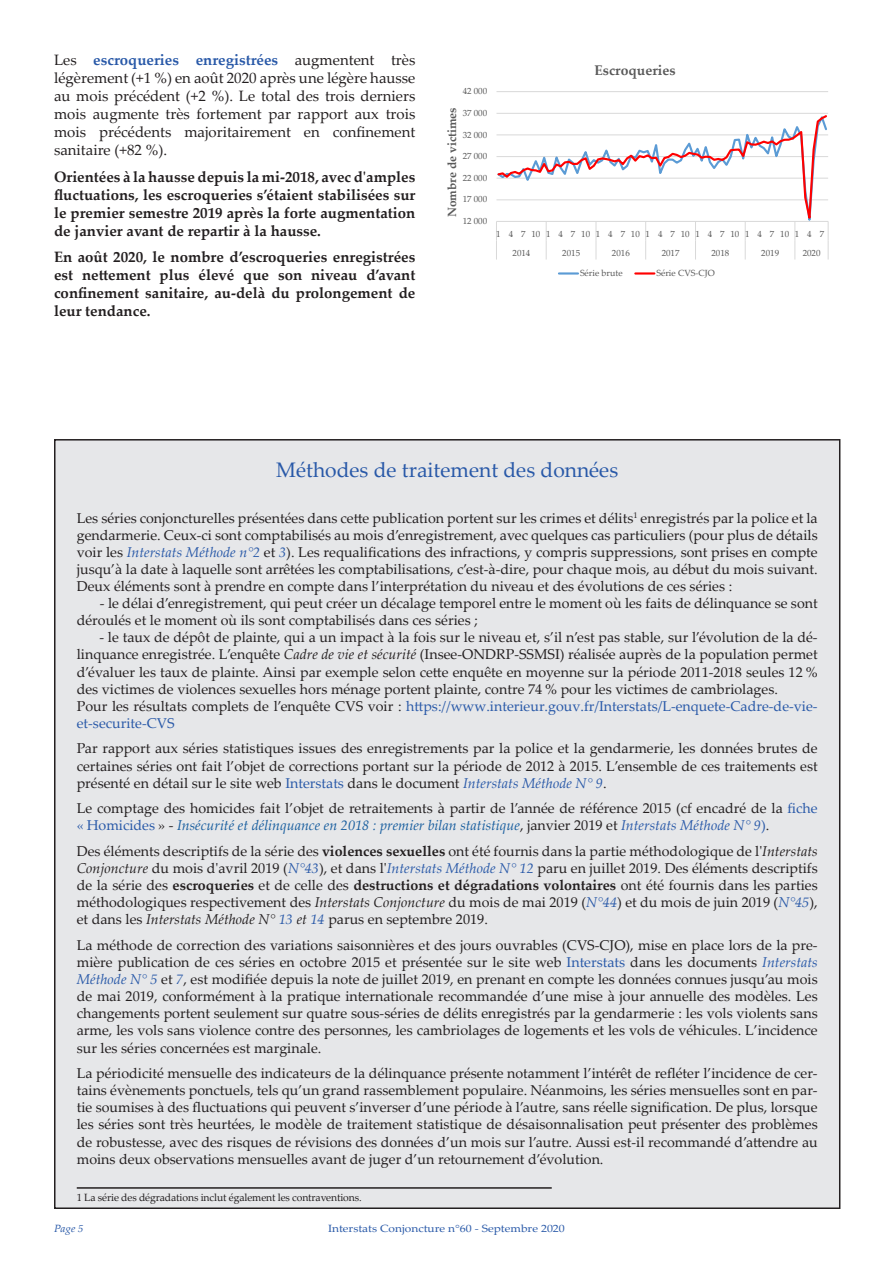
<style>
.page{position:relative;width:893px;height:1263px;background:#fff}
.page>*{position:absolute;margin:0;border:0;box-sizing:border-box;transform-origin:0 0}
.Titre_1{font:21px "Palatino Linotype";color:#2959a8}
.Paragraphe_sans_alin{font:700 15px/18px "Palatino Linotype";color:#231f20;text-align:justify}
.Paragraphe_sans_alin-2{font:15px/18px "Palatino Linotype";color:#231f20;text-align:justify}
.Paragraphe_sans_alin-3{font:14.25px/17.1px "Palatino Linotype";color:#231f20;text-align:justify}
.Légende{font:14.25px/17.1px "Palatino Linotype";color:#231f20;text-align:justify}
.Paragraphe_sans_alin-4{font:14.25px/17.1px "Palatino Linotype";color:#2959a8}
.t1{font:700 13.95px "Palatino Linotype";color:#595959}
.t2{font:700 11.85px "Palatino Linotype";color:#595959}
.Paragraphe{font:10.5px "Palatino Linotype";letter-spacing:-.01em;color:#231f20}
.t3{font:10.5px "Palatino Linotype";color:#2959a8;scale:1.14 1}
.t4{font:italic 10.5px "Palatino Linotype";color:#2959a8;scale:1.07 1}
.t5{font:9px "Palatino Linotype";letter-spacing:.005em;color:#595959}
.t6{font:9px/19px "Palatino Linotype";letter-spacing:.635em;color:#595959}
.s1{font-weight:700;color:#2959a8}
.s2{font-style:italic;color:#2959a8}
.s3{font-style:italic}
.s4{color:#231f20}
.s5{color:#2959a8}
.s6{font-style:italic;color:#175d9e}
.s7{font-weight:700}
</style>
<div class="page">
<div style="left:55px;top:440px;width:785px;height:768px;background:#e6e7e9"></div>
<hr style="left:77px;top:1187px;width:475px;height:2px;background:#231f20">
<hr style="left:496px;top:91px;width:332px;height:1px;background:#d9d9d9">
<svg style="left:496px;top:113px;width:333px;height:147px"></svg>
<hr style="left:559px;top:272px;width:19px;height:3px;background:#5b9bd5">
<hr style="left:635px;top:272px;width:19px;height:3px;background:#f00">
<p class="Paragraphe_sans_alin-2" style="left:54px;top:50px;width:363px">Les <span class="s1">escroqueries enregistrées</span> augmentent très légèrement (+1 %) en août 2020 après une légère hausse au mois précédent (+2 %). Le total des trois derniers mois augmente très fortement par rapport aux trois mois précédents majoritairement en confinement sanitaire (+82 %).</p>
<p class="Paragraphe_sans_alin" style="left:54px;top:167px;width:363px">Orientées à la hausse depuis la mi-2018, avec d'amples fluctuations, les escroqueries s’étaient stabilisées sur le premier semestre 2019 après la forte augmentation de janvier avant de repartir à la hausse.</p>
<p class="Paragraphe_sans_alin" style="left:54px;top:247px;width:363px">En août 2020, le nombre d’escroqueries enregistrées est nettement plus élevé que son niveau d’avant confinement sanitaire, au-delà du prolongement de leur tendance.</p>
<p class="t5" style="left:463px;top:85px;width:26px">42 000</p>
<p class="t2" style="left:444px;top:217px;width:111px;rotate:-90deg">Nombre de victimes</p>
<p class="t5" style="left:463px;top:106px;width:26px">37 000</p>
<p class="t5" style="left:463px;top:128px;width:26px">32 000</p>
<p class="t5" style="left:463px;top:150px;width:26px">27 000</p>
<p class="t5" style="left:463px;top:171px;width:26px">22 000</p>
<p class="t5" style="left:463px;top:193px;width:26px">17 000</p>
<p class="t5" style="left:463px;top:215px;width:26px">12 000</p>
<p class="t1" style="left:594px;top:60px;width:83px">Escroqueries</p>
<p class="t6" style="left:512px;top:224px;width:313px;text-indent:-16px">1 4 7101 4 7101 4 7101 4 7101 4 7101 4 7101 4 7<br>2014</p>
<p class="t5" style="left:562px;top:247px;width:19px">2015</p>
<p class="t5" style="left:612px;top:247px;width:19px">2016</p>
<p class="t5" style="left:662px;top:247px;width:19px">2017</p>
<p class="t5" style="left:711px;top:247px;width:19px">2018</p>
<p class="t5" style="left:761px;top:247px;width:19px">2019</p>
<p class="t5" style="left:803px;top:247px;width:19px">2020</p>
<p class="t5" style="left:580px;top:267px;width:44px">Série brute</p>
<p class="t5" style="left:656px;top:267px;width:60px">Série CVS-CJO</p>
<p class="Titre_1" style="left:276px;top:455px;width:344px">Méthodes de traitement des données</p>
<p class="Paragraphe_sans_alin-3" style="left:77px;top:509px;width:742px">Les séries conjoncturelles présentées dans cette publication portent sur les crimes et délits<sup>1</sup> enregistrés par la police et la gendarmerie. Ceux-ci sont comptabilisés au mois d’enregistrement, avec quelques cas particuliers (pour plus de détails voir les <span class="s2">Interstats Méthode n°2</span> et <span class="s2">3</span>). Les requalifications des infractions, y compris suppressions, sont prises en compte jusqu’à la date à laquelle sont arrêtées les comptabilisations, c’est-à-dire, pour chaque mois, au début du mois suivant.</p>
<p class="Paragraphe_sans_alin-3" style="left:77px;top:577px;width:657px">Deux éléments sont à prendre en compte dans l’interprétation du niveau et des évolutions de ces séries :</p>
<p class="Paragraphe_sans_alin-3" style="left:77px;top:594px;width:742px;text-indent:23px">- le délai d’enregistrement, qui peut créer un décalage temporel entre le moment où les faits de délinquance se sont déroulés et le moment où ils sont comptabilisés dans ces séries ;</p>
<p class="Paragraphe_sans_alin-3" style="left:77px;top:628px;width:742px;text-indent:23px">- le taux de dépôt de plainte, qui a un impact à la fois sur le niveau et, s’il n’est pas stable, sur l’évolution de la dé&shy;linquance enregistrée. L’enquête <span class="s3">Cadre de vie et sécurité</span> (Insee-ONDRP-SSMSI) réalisée auprès de la population permet d’évaluer les taux de plainte. Ainsi par exemple selon cette enquête en moyenne sur la période 2011-2018 seules 12 % des victimes de violences sexuelles hors ménage portent plainte, contre 74 % pour les victimes de cambriolages.</p>
<p class="Paragraphe_sans_alin-4" style="left:77px;top:697px;width:742px"><span class="s4">Pour les résultats complets de l’enquête CVS voir :</span> https://www.interieur.gouv.fr/Interstats/L-enquete-Cadre-de-vie&shy;et-securite-CVS</p>
<p class="Paragraphe_sans_alin-3" style="left:77px;top:739px;width:742px">Par rapport aux séries statistiques issues des enregistrements par la police et la gendarmerie, les données brutes de certaines séries ont fait l’objet de corrections portant sur la période de 2012 à 2015. L’ensemble de ces traitements est présenté en détail sur le site web <span class="s5">Interstats</span> dans le document <span class="s2">Interstats Méthode N° 9</span>.</p>
<p class="Paragraphe_sans_alin-3" style="left:77px;top:799px;width:742px">Le comptage des homicides fait l’objet de retraitements à partir de l’année de référence 2015 (cf encadré de la <span class="s5">fiche « Homicides</span> » - <span class="s6">Insécurité et délinquance en 2018 : premier bilan statistique</span>, janvier 2019 et <span class="s2">Interstats Méthode N° 9</span><span class="s5">)</span>.</p>
<p class="Légende" style="left:77px;top:842px;width:742px">Des éléments descriptifs de la série des <span class="s7">violences sexuelles</span> ont été fournis dans la partie méthodologique de l'<span class="s3">Interstats Conjoncture</span> du mois d'avril 2019 (<span class="s2">N°43</span>), et dans l'<span class="s2">Interstats Méthode N° 12</span> paru en juillet 2019. Des éléments descriptifs de la série des <span class="s7">escroqueries</span> et de celle des <span class="s7">destructions et dégradations volontaires</span> ont été fournis dans les parties méthodologiques respectivement des <span class="s3">Interstats Conjoncture</span> du mois de mai 2019 (<span class="s2">N°44</span>) et du mois de juin 2019 (<span class="s2">N°45</span>), et dans les <span class="s3">Interstats Méthode N°</span> <span class="s2">13</span> <span class="s3">et</span> <span class="s2">14</span> parus en septembre 2019.</p>
<p class="Légende" style="left:77px;top:936px;width:742px">La méthode de correction des variations saisonnières et des jours ouvrables (CVS-CJO), mise en place lors de la pre&shy;mière publication de ces séries en octobre 2015 et présentée sur le site web <span class="s5">Interstats</span> dans les documents <span class="s2">Interstats Méthode N° 5</span> et <span class="s2">7</span>, est modifiée depuis la note de juillet 2019, en prenant en compte les données connues jusqu’au mois de mai 2019, conformément à la pratique internationale recommandée d’une mise à jour annuelle des modèles. Les changements portent seulement sur quatre sous-séries de délits enregistrés par la gendarmerie : les vols violents sans arme, les vols sans violence contre des personnes, les cambriolages de logements et les vols de véhicules. L’incidence sur les séries concernées est marginale.</p>
<p class="Paragraphe_sans_alin-3" style="left:77px;top:1064px;width:742px">La périodicité mensuelle des indicateurs de la délinquance présente notamment l’intérêt de refléter l’incidence de cer&shy;tains évènements ponctuels, tels qu’un grand rassemblement populaire. Néanmoins, les séries mensuelles sont en par&shy;tie soumises à des fluctuations qui peuvent s’inverser d’une période à l’autre, sans réelle signification. De plus, lorsque les séries sont très heurtées, le modèle de traitement statistique de désaisonnalisation peut présenter des problèmes de robustesse, avec des risques de révisions des données d’un mois sur l’autre. Aussi est-il recommandé d’attendre au moins deux observations mensuelles avant de juger d’un retournement d’évolution.</p>
<p class="Paragraphe" style="left:77px;top:1190px;width:286px">1 La série des dégradations inclut également les contraventions.</p>
<p class="t4" style="left:54px;top:1221px;width:29px">Page 5</p>
<p class="t3" style="left:328px;top:1221px;width:209px">Interstats Conjoncture n°60 - Septembre 2020</p>
</div>
